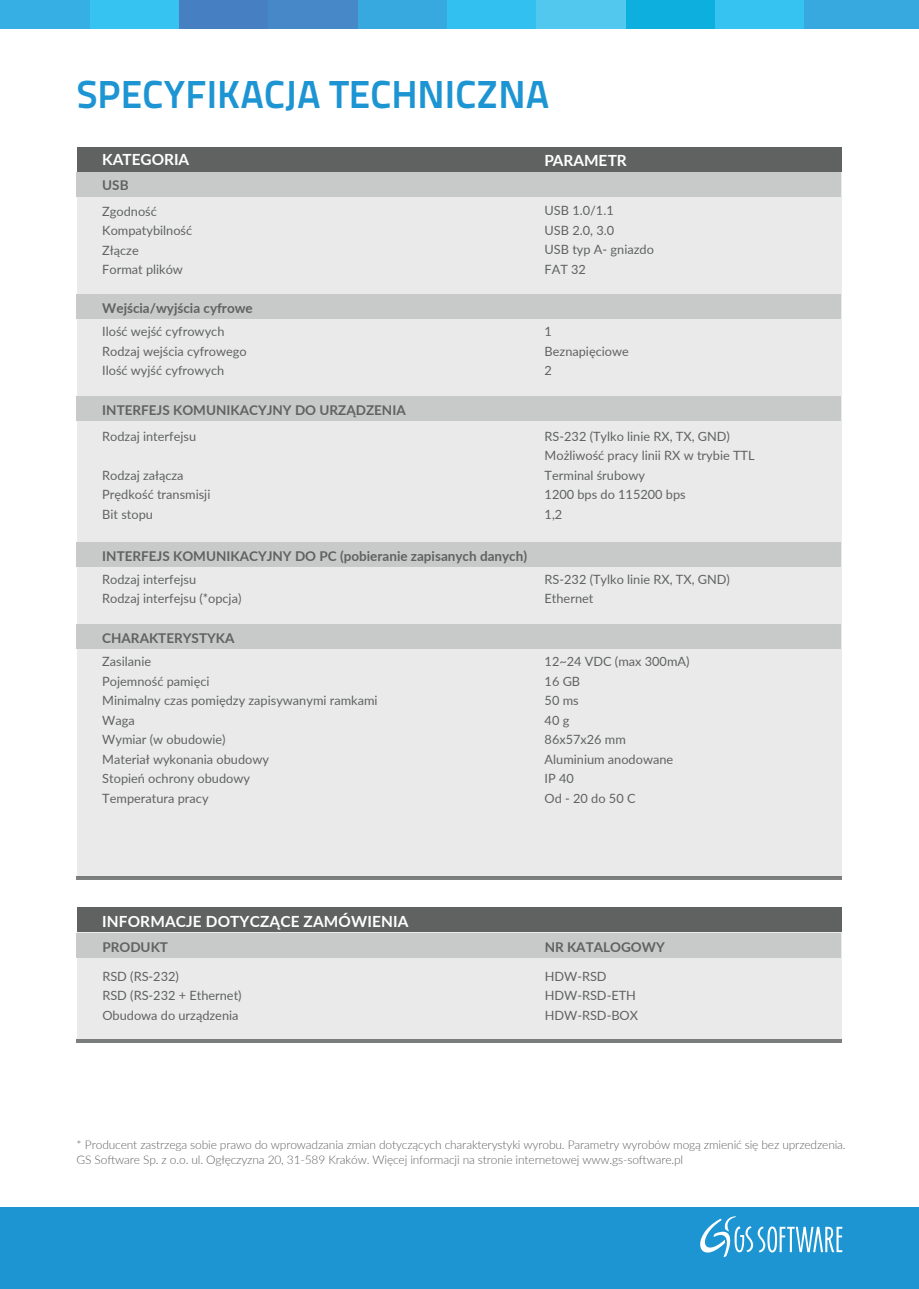
<style>
.page{position:relative;width:919px;height:1289px;background:#fff}
.page>*{position:absolute;margin:0;border:0;box-sizing:border-box;transform-origin:0 0}
.t1{font:700 39px "Titillium Text 22 L";color:#1d95d3}
.t2{font:700 15.45px "Lato";letter-spacing:.01em;color:#fff}
.t3{font:700 13.5px "Lato";color:#606262}
.t4{font:12.75px/19.5px "Lato";color:#606262}
.t5{font:300 12px/15px "Lato";letter-spacing:-.01em;color:#606262}
</style>
<div class="page">
<div style="left:77px;top:170px;width:764px;height:708px;background:#eaeaea"></div>
<div style="left:77px;top:932px;width:764px;height:110px;background:#eaeaea"></div>
<div style="left:77px;top:932px;width:763px;height:25px;background:#c8cac9"></div>
<hr style="left:77px;top:876px;width:765px;height:3px;background:#606262">
<hr style="left:77px;top:1039px;width:765px;height:3px;background:#606262">
<div style="left:77px;top:147px;width:764px;height:25px;background:#606262"></div>
<div style="left:77px;top:907px;width:764px;height:25px;background:#606262"></div>
<div style="left:77px;top:172px;width:763px;height:24px;background:#c8cac9"></div>
<div style="left:77px;top:396px;width:763px;height:25px;background:#c8cac9"></div>
<div style="left:77px;top:294px;width:763px;height:25px;background:#c8cac9"></div>
<div style="left:0;top:1207px;width:918px;height:81px;background:#1d95d3"></div>
<svg style="left:700px;top:1216px;width:142px;height:42px"></svg>
<div style="left:803px;top:0;width:115px;height:29px;background:#37a9df"></div>
<div style="left:714px;top:0;width:89px;height:29px;background:#36c3f2"></div>
<div style="left:625px;top:0;width:89px;height:29px;background:#0cafdd"></div>
<div style="left:536px;top:0;width:89px;height:29px;background:#53c8ee"></div>
<div style="left:446px;top:0;width:90px;height:29px;background:#31c0f0"></div>
<div style="left:357px;top:0;width:89px;height:29px;background:#37a9df"></div>
<div style="left:268px;top:0;width:89px;height:29px;background:#4789c8"></div>
<div style="left:178px;top:0;width:90px;height:29px;background:#4680c2"></div>
<div style="left:89px;top:0;width:89px;height:29px;background:#36c3f2"></div>
<div style="left:0;top:0;width:89px;height:29px;background:#36b0e4"></div>
<div style="left:77px;top:542px;width:763px;height:24px;background:#c8cac9"></div>
<div style="left:77px;top:624px;width:763px;height:25px;background:#c8cac9"></div>
<h1 class="t1" style="left:77px;top:64px;width:474px">SPECYFIKACJA TECHNICZNA</h1>
<p class="t2" style="left:102px;top:148px;width:88px">KATEGORIA</p>
<p class="t2" style="left:544px;top:149px;width:84px">PARAMETR</p>
<p class="t3" style="left:102px;top:175px;width:28px">USB</p>
<p class="t4" style="left:102px;top:200px;width:91px">Zgodność<br>Kompatybilność<br>Złącze<br>Format plików</p>
<p class="t4" style="left:544px;top:200px;width:111px">USB 1.0/1.1<br>USB 2.0, 3.0<br>USB typ A- gniazdo<br>FAT 32</p>
<p class="t3" style="left:102px;top:298px;width:152px">Wejścia/wyjścia cyfrowe</p>
<p class="t4" style="left:102px;top:321px;width:146px">Ilość wejść cyfrowych<br>Rodzaj wejścia cyfrowego<br>Ilość wyjść cyfrowych</p>
<p class="t4" style="left:544px;top:321px;width:86px">1<br>Beznapięciowe<br>2</p>
<p class="t3" style="left:102px;top:400px;width:305px">INTERFEJS KOMUNIKACYJNY DO URZĄDZENIA</p>
<p class="t4" style="left:102px;top:426px;width:95px">Rodzaj interfejsu</p>
<p class="t4" style="left:102px;top:465px;width:110px">Rodzaj załącza<br>Prędkość transmisji<br>Bit stopu</p>
<p class="t4" style="left:544px;top:426px;width:211px">RS-232 (Tylko linie RX, TX, GND)<br>Możliwość pracy linii RX w trybie TTL<br>Terminal śrubowy<br>1200 bps do 115200 bps<br>1,2</p>
<p class="t3" style="left:102px;top:546px;width:426px">INTERFEJS KOMUNIKACYJNY DO PC (pobieranie zapisanych danych)</p>
<p class="t4" style="left:102px;top:569px;width:141px">Rodzaj interfejsu<br>Rodzaj interfejsu (*opcja)</p>
<p class="t4" style="left:544px;top:569px;width:187px">RS-232 (Tylko linie RX, TX, GND)<br>Ethernet</p>
<p class="t3" style="left:102px;top:628px;width:134px">CHARAKTERYSTYKA</p>
<p class="t4" style="left:102px;top:651px;width:277px">Zasilanie<br>Pojemność pamięci<br>Minimalny czas pomiędzy zapisywanymi ramkami<br>Waga<br>Wymiar (w obudowie)<br>Materiał wykonania obudowy<br>Stopień ochrony obudowy<br>Temperatura pracy</p>
<p class="t4" style="left:544px;top:651px;width:146px">12~24 VDC (max 300mA)<br>16 GB<br>50 ms<br>40 g<br>86x57x26 mm<br>Aluminium anodowane<br>IP 40<br>Od - 20 do 50 C</p>
<p class="t2" style="left:102px;top:909px;width:308px">INFORMACJE DOTYCZĄCE ZAMÓWIENIA</p>
<p class="t3" style="left:102px;top:936px;width:67px">PRODUKT</p>
<p class="t4" style="left:102px;top:965px;width:141px">RSD (RS-232)<br>RSD (RS-232 + Ethernet)<br>Obudowa do urządzenia</p>
<p class="t4" style="left:544px;top:965px;width:95px">HDW-RSD<br>HDW-RSD-ETH<br>HDW-RSD-BOX</p>
<p class="t3" style="left:544px;top:936px;width:122px">NR KATALOGOWY</p>
<p class="t5" style="left:77px;top:1136px;width:770px">* Producent zastrzega sobie prawo do wprowadzania zmian dotyczących charakterystyki wyrobu. Parametry wyrobów mogą zmienić się bez uprzedzenia.<br>GS Software Sp. z o.o. ul. Ogłęczyzna 20, 31-589 Kraków. Więcej informacji na stronie internetowej www.gs-software.pl</p>
</div>
